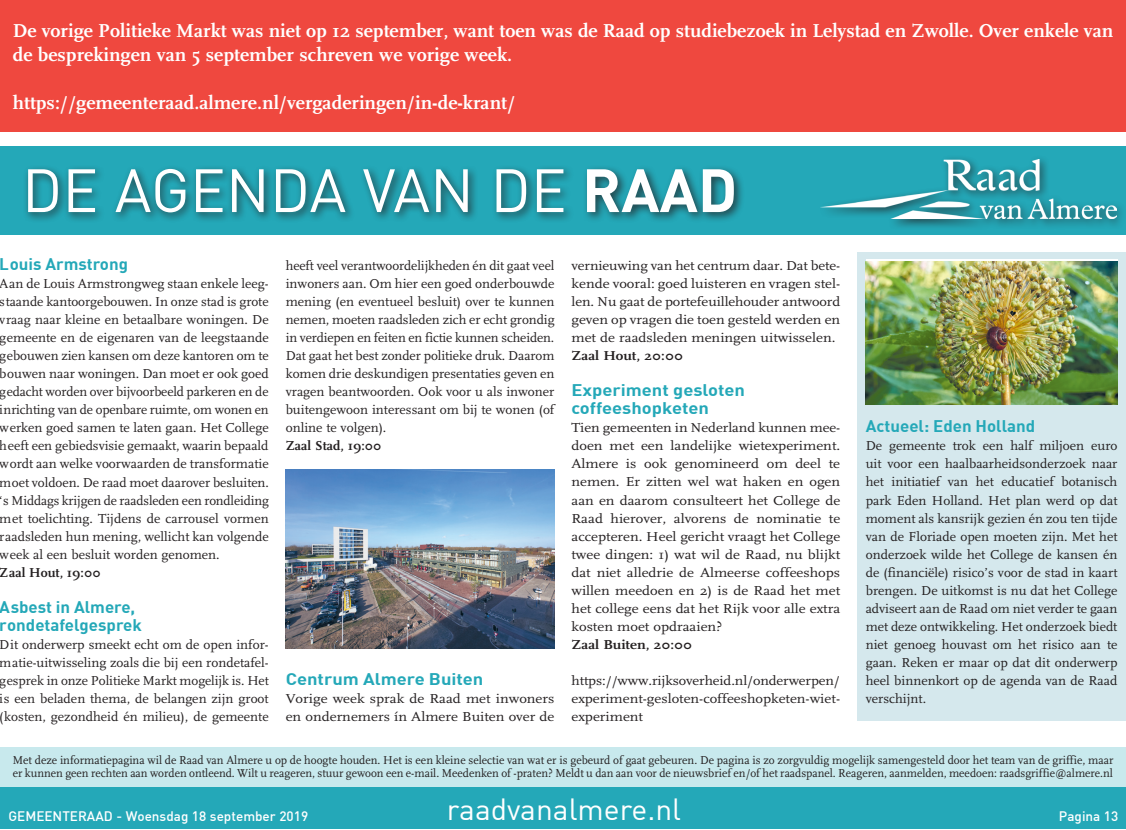
<style>
.page{position:relative;width:1126px;height:830px;background:#fff}
.page>*{position:absolute;margin:0;border:0;box-sizing:border-box;transform-origin:0 0}
.t1{font:60px "DIN";color:#fff}
.t2{font:30px "DIN";color:#fff}
.t3{font:700 19.5px/24px "FF Scala";color:#fff}
.t4{font:700 16.5px/18px "DIN";color:#24a8b8}
.t5{font:700 16.5px/18px "DIN";color:#24a8b8;scale:1.11 1}
.t6{font:13.5px/18px "FF Scala";color:#231f20;text-align:justify}
.t7{font:13.5px/18px "FF Scala";color:#231f20;text-align:justify;scale:1.1 1}
.t8{font:13.5px/18px "FF Scala";color:#231f20;text-align:justify;scale:1.09 1}
.t9{font:13.5px/18px "FF Scala";color:#231f20;scale:1.11 1}
.t10{font:500 13.5px "DIN";color:#fff}
.t11{font:700 13.5px "FF Scala";color:#231f20;scale:1.11 1}
.t12{font:700 13.5px "FF Scala";color:#231f20}
.t13{font:12px/12.6px "FF Scala";color:#231f20}
.s1{font-weight:700}
</style>
<div class="page">
<div style="left:0;top:0;width:1126px;height:132px;background:#ef483f"></div>
<div style="left:0;top:747px;width:1126px;height:42px;background:#c8e9ed"></div>
<div style="left:0;top:787px;width:1126px;height:41px;background:#24a8b8"></div>
<img style="left:286px;top:469px;width:268px;height:179px">
<div style="left:0;top:146px;width:1126px;height:89px;background:#24a8b8"></div>
<div style="left:23px;top:164px;width:722px;height:59px;background:#231f20;opacity:.75"></div>
<div style="left:818px;top:155px;width:308px;height:74px;background:#231f20;opacity:.75"></div>
<img style="left:820px;top:160px;width:296px;height:58px">
<div style="left:857px;top:252px;width:269px;height:468px;background:#d5e8ed"></div>
<img style="left:866px;top:261px;width:251px;height:144px">
<h3 class="t3" style="left:13px;top:19px;width:1102px">De vorige Politieke Markt was niet op 12 september, want toen was de Raad op studiebezoek in Lelystad en Zwolle. Over enkele van de besprekingen van 5 september schreven we vorige week.</h3>
<h3 class="t3" style="left:13px;top:91px;width:504px">https://gemeenteraad.almere.nl/vergaderingen/in-de-krant/</h3>
<h1 class="t1" style="left:22px;top:153px;width:717px">De agenda van d e <span class="s1">raad</span></h1>
<p class="t4" style="left:0;top:254px;width:130px">Louis Armstrong</p>
<p class="t6" style="left:0;top:275px;width:270px">Aan de Louis Armstrongweg staan enkele leeg&shy;staande kantoorgebouwen. In onze stad is grote vraag naar kleine en betaalbare woningen. De gemeente en de eigenaren van de leegstaande gebouwen zien kansen om deze kantoren om te bouwen naar woningen. Dan moet er ook goed gedacht worden over bijvoorbeeld parkeren en de inrichting van de openbare ruimte, om wonen en werken goed samen te laten gaan. Het College heeft een gebiedsvisie gemaakt, waarin bepaald wordt aan welke voorwaarden de transformatie moet voldoen. De raad moet daarover besluiten. ‘s Middags krijgen de raadsleden een rondleiding met toelichting. Tijdens de carrousel vormen raadsleden hun mening, wellicht kan volgende week al een besluit worden genomen.</p>
<p class="t12" style="left:0;top:564px;width:102px">Zaal Hout, 19:00</p>
<p class="t4" style="left:0;top:596px;width:143px">Asbest in Almere, rondetafelgesprek</p>
<p class="t6" style="left:0;top:635px;width:270px">Dit onderwerp smeekt echt om de open infor&shy;matie-uitwisseling zoals die bij een rondetafel&shy;gesprek in onze Politieke Markt mogelijk is. Het is een beladen thema, de belangen zijn groot (kosten, gezondheid én milieu), de gemeente</p>
<p class="t6" style="left:286px;top:257px;width:270px">heeft veel verantwoordelijkheden én dit gaat veel inwoners aan. Om hier een goed onderbouwde mening (en eventueel besluit) over te kunnen nemen, moeten raadsleden zich er echt grondig in verdiepen en feiten en fictie kunnen scheiden.<br>Dat gaat het best zonder politieke druk. Daarom komen drie deskundigen presentaties geven en vragen beantwoorden. Ook voor u als inwoner buitengewoon interessant om bij te wonen (of online te volgen).</p>
<p class="t12" style="left:286px;top:438px;width:97px">Zaal Stad, 19:00</p>
<p class="t5" style="left:286px;top:668px;width:180px">Centrum Almere Buiten</p>
<p class="t9" style="left:286px;top:689px;width:244px">Vorige week sprak de Raad met inwoners en ondernemers ín Almere Buiten over de</p>
<p class="t8" style="left:571px;top:257px;width:248px">vernieuwing van het centrum daar. Dat bete&shy;kende vooral: goed luisteren en vragen stel&shy;len. Nu gaat de portefeuillehouder antwoord geven op vragen die toen gesteld werden en met de raadsleden meningen uitwisselen.</p>
<p class="t11" style="left:571px;top:348px;width:102px">Zaal Hout, 20:00</p>
<p class="t5" style="left:571px;top:380px;width:158px">Experiment gesloten coffeeshopketen</p>
<p class="t7" style="left:571px;top:419px;width:246px">Tien gemeenten in Nederland kunnen mee&shy;doen met een landelijke wietexperiment.<br>Almere is ook genomineerd om deel te nemen. Er zitten wel wat haken en ogen aan en daarom consulteert het College de Raad hierover, alvorens de nominatie te accepteren. Heel gericht vraagt het College twee dingen: 1) wat wil de Raad, nu blijkt dat niet alledrie de Almeerse coffeeshops willen meedoen en 2) is de Raad het met het college eens dat het Rijk voor alle extra kosten moet opdraaien?</p>
<p class="t11" style="left:571px;top:636px;width:110px">Zaal Buiten, 20:00</p>
<p class="t8" style="left:571px;top:671px;width:248px">https://www.rijksoverheid.nl/onderwerpen/ experiment-gesloten-coffeeshopketen-wiet&shy;experiment</p>
<p class="t4" style="left:866px;top:416px;width:171px">Actueel: Eden Holland</p>
<p class="t6" style="left:866px;top:437px;width:253px">De gemeente trok een half miljoen euro uit voor een haalbaarheidsonderzoek naar het initiatief van het educatief botanisch park Eden Holland. Het plan werd op dat moment als kansrijk gezien én zou ten tijde van de Floriade open moeten zijn. Met het onderzoek wilde het College de kansen én de (financiële) risico’s voor de stad in kaart brengen. De uitkomst is nu dat het College adviseert aan de Raad om niet verder te gaan met deze ontwikkeling. Het onderzoek biedt niet genoeg houvast om het risico aan te gaan. Reken er maar op dat dit onderwerp heel binnenkort op de agenda van de Raad verschijnt.</p>
<p class="t13" style="left:13px;top:753px;width:1102px">Met deze informatiepagina wil de Raad van Almere u op de hoogte houden. Het is een kleine selectie van wat er is gebeurd of gaat gebeuren. De pagina is zo zorgvuldig mogelijk samengesteld door het team van de griffie, maar er kunnen geen rechten aan worden ontleend. Wilt u reageren, stuur gewoon een e-mail. Meedenken of -praten? Meldt u dan aan voor de nieuwsbrief en/of het raadspanel. Reageren, aanmelden, meedoen: raadsgriffie@almere.nl</p>
<p class="t10" style="left:9px;top:806px;width:301px">GEMEENTERAAD - Woensdag 18 september 2019</p>
<h2 class="t2" style="left:447px;top:790px;width:236px">raadvanalmere.nl</h2>
<p class="t10" style="left:1059px;top:806px;width:61px">Pagina 13</p>
</div>
